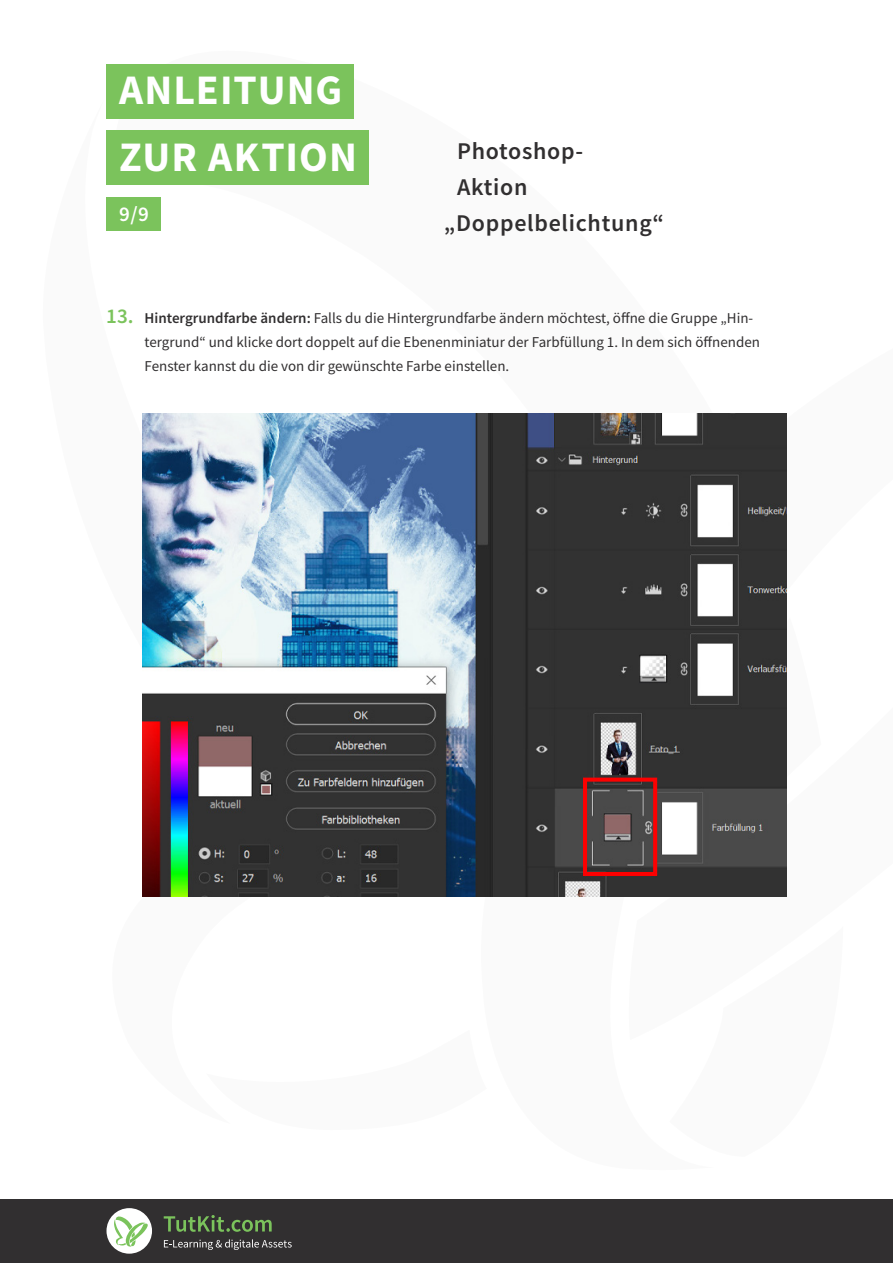
<style>
.page{position:relative;width:893px;height:1263px;background:#fff}
.page>*{position:absolute;margin:0;border:0;box-sizing:border-box;transform-origin:0 0}
.t1{font:700 42px/66.8px "Source Sans Pro";letter-spacing:.025em;color:#fff}
.t2{font:600 24px "Source Sans Pro";letter-spacing:.03em;color:#312f30}
.t3{font:600 21px "Source Sans Pro";color:#fff}
.t4{font:15px/24px "Source Sans Pro";color:#312f30}
.s1{font-weight:600;font-size:21px;color:#7bc35c}
.s2{font-weight:600}
</style>
<div class="page">
<div style="left:106px;top:64px;width:248px;height:55px;background:#7bc35c"></div>
<div style="left:106px;top:131px;width:262px;height:54px;background:#7bc35c"></div>
<div style="left:106px;top:197px;width:55px;height:34px;background:#7bc35c"></div>
<div style="left:0;top:1199px;width:893px;height:64px;background:#312f30"></div>
<div style="left:106px;top:1208px;width:46px;height:46px;background:#fff;border-radius:50%"></div>
<svg style="left:114px;top:1216px;width:35px;height:30px"></svg>
<svg style="left:164px;top:1239px;width:128px;height:11px"></svg>
<svg style="left:164px;top:1215px;width:108px;height:17px"></svg>
<img style="left:142px;top:413px;width:645px;height:483px">
<h1 class="t1" style="left:119px;top:56px;width:239px">ANLEITUNG<br>ZUR AKTION</h1>
<h3 class="t3" style="left:119px;top:201px;width:32px">9/9</h3>
<h2 class="t2" style="left:457px;top:135px;width:128px">Photoshop-</h2>
<h2 class="t2" style="left:457px;top:171px;width:72px">Aktion</h2>
<h2 class="t2" style="left:444px;top:207px;width:222px">„Doppelbelichtung“</h2>
<p class="t4" style="left:145px;top:306px;width:617px;text-indent:-38px"><span class="s1">13.</span> <span class="s2">Hintergrundfarbe ändern:</span> Falls du die Hintergrundfarbe ändern möchtest, öffne die Gruppe „Hin&shy;tergrund“ und klicke dort doppelt auf die Ebenenminiatur der Farbfüllung 1. In dem sich öffnenden<br>Fenster kannst du die von dir gewünschte Farbe einstellen.</p>
</div>
